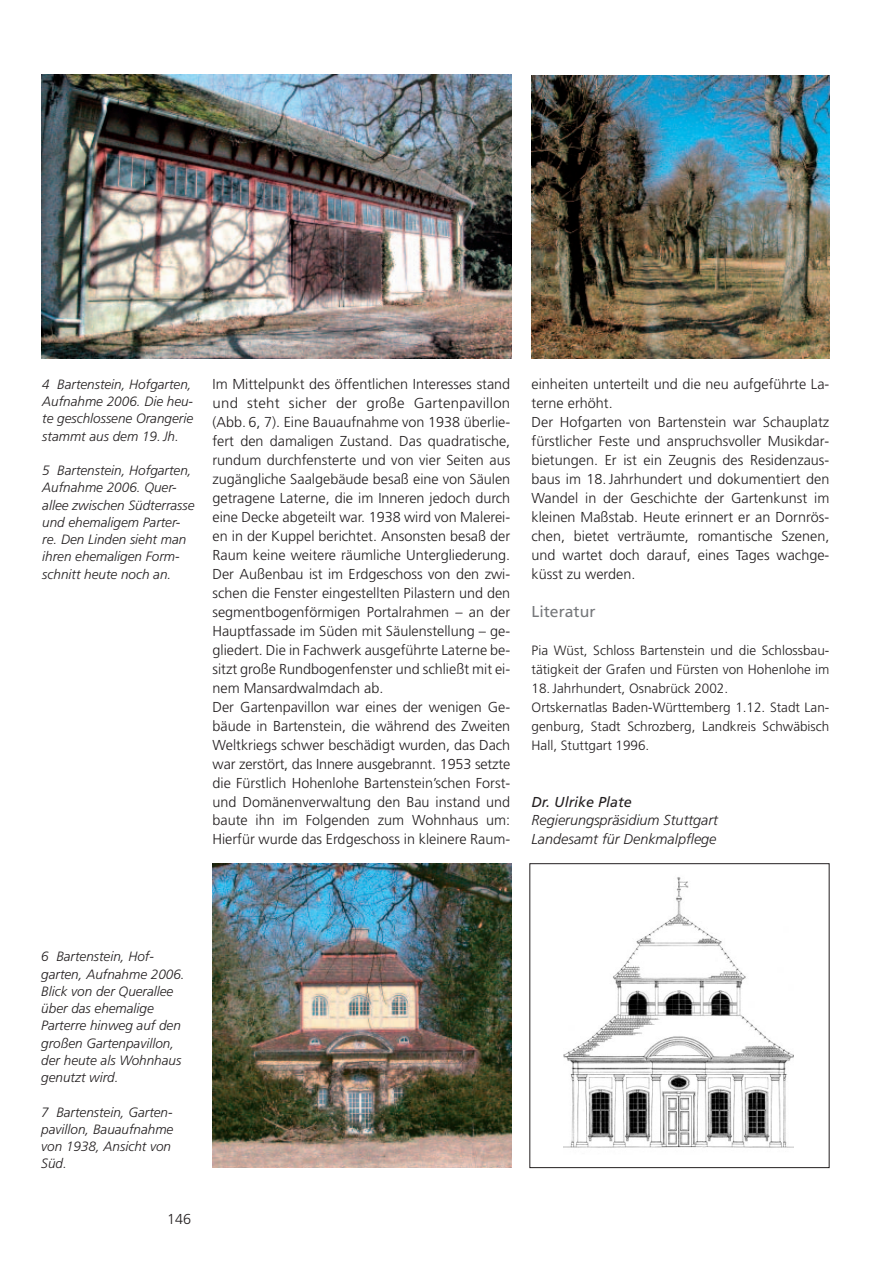
<style>
.page{position:relative;width:893px;height:1263px;background:#fff}
.page>*{position:absolute;margin:0;border:0;box-sizing:border-box;transform-origin:0 0}
.t1{font:15.75px "Frutiger";color:#76787b}
.t2{font:300 14.4px/19px "Frutiger";color:#231f20}
.t3{font:italic 300 14.4px/19px "Frutiger";color:#231f20}
.t4{font:italic 300 13.5px/17.2px "Frutiger";color:#231f20}
.t5{font:300 13.5px/19px "Frutiger";color:#231f20}
.s1{font-weight:400}
</style>
<div class="page">
<img style="left:212px;top:863px;width:299px;height:304px">
<img style="left:563px;top:877px;width:230px;height:271px">
<div style="left:529px;top:863px;width:300px;height:305px;border:1px solid #231f20"></div>
<img style="left:41px;top:74px;width:470px;height:284px">
<img style="left:531px;top:76px;width:298px;height:282px">
<p class="t4" style="left:42px;top:377px;width:152px;text-align:justify">4 Bartenstein, Hof gar ten, Auf nah me 2006. Die heu - te ge schlos se ne Oran ge rie stammt aus dem 19. Jh.</p>
<p class="t4" style="left:42px;top:463px;width:154px">5 Bartenstein, Hof gar ten,<br>Auf nah me 2006. Quer -<br>al lee zwi schen Süd ter ras se und ehe ma li gem Par ter&shy;re. Den Linden sieht man ihren ehe ma li gen Form - schnitt heu te noch an.</p>
<p class="t2" style="left:212px;top:375px;width:299px">Im Mit tel punkt des öf fent li chen In te res ses stand und steht si cher der gro ße Gar ten pa vil lon (Abb. 6, 7). Eine Bau auf nah me von 1938 über lie - fert den da ma li gen Zu stand. Das quad ra ti sche, rund um durch fens ter te und von vier Sei ten aus zu gäng li che Saal ge bäu de be saß eine von Säu len ge tra ge ne La ter ne, die im In ne ren je doch durch eine De cke ab ge teilt war. 1938 wird von Ma le rei - en in der Kup pel be rich tet. An sons ten be saß der Raum kei ne wei te re räum li che Unter glie de rung.<br>Der Au ßen bau ist im Erd ge schoss von den zwi - schen die Fens ter ein ge stell ten Pi las tern und den seg ment bo gen för mi gen Por tal rah men – an der Haupt fas sa de im Sü den mit Säu len stel lung – ge - glie dert. Die in Fach werk aus ge führ te La ter ne be - sitzt gro ße Rund bo gen fens ter und schließt mit ei - nem Mansardwalmdach ab.<br>Der Gar ten pa vil lon war ei nes der we ni gen Ge - bäu de in Bartenstein, die wäh rend des Zwei ten Welt kriegs schwer be schä digt wur den, das Dach war zer stört, das In ne re aus ge brannt. 1953 setz te die Fürst lich Ho hen lo he Bartenstein’schen Forst&shy;und Do mä nen ver wal tung den Bau in stand und bau te ihn im Fol gen den zum Wohn haus um:<br>Hier für wur de das Erd ge schoss in klei ne re Raum -</p>
<p class="t2" style="left:531px;top:375px;width:299px">ein hei ten unter teilt und die neu auf ge führ te La - ter ne er höht.<br>Der Hof gar ten von Bartenstein war Schau platz fürst li cher Fes te und an spruchs vol ler Mu sik dar - bie tun gen. Er ist ein Zeug nis des Re si denz aus - baus im 18. Jahr hun dert und do ku men tiert den Wan del in der Ge schich te der Gar ten kunst im klei nen Maß stab. Heu te er in nert er an Dorn rös - chen, bie tet ver träum te, ro man ti sche Sze nen, und war tet doch da rauf, ei nes Ta ges wachge - küsst zu wer den.</p>
<p class="t1" style="left:531px;top:605px;width:65px">Li te ra tur</p>
<p class="t5" style="left:531px;top:641px;width:299px">Pia Wüst, Schloss Bartenstein und die Schloss bau&shy;tä tig keit der Gra fen und Fürs ten von Ho hen lo he im</p>
<p class="t5" style="left:531px;top:679px;width:299px">18. Jahr hun dert, Os na brück 2002.<br>Orts kern at las Ba den-Würt tem berg 1.12. Stadt Lan&shy;gen burg, Stadt Schroz berg, Land kreis Schwäbisch Hall, Stutt gart 1996.</p>
<p class="t3" style="left:531px;top:793px;width:188px"><span class="s1">Dr. Ul ri ke Pla te<br></span>Re gie rungs prä si dium Stutt gart<br>Lan des amt für Denk mal pfle ge</p>
<p class="t4" style="left:41px;top:949px;width:145px">6 Bartenstein, Hof -<br>gar ten, Auf nah me 2006.<br>Blick von der Quer al lee über das ehe ma li ge<br>Par ter re hin weg auf den gro ßen Gar ten pa vil lon, der heu te als Wohn haus ge nutzt wird.</p>
<p class="t4" style="left:41px;top:1104px;width:134px">7 Bartenstein, Gar ten - pa vil lon, Bau auf nah me von 1938, An sicht von<br>Süd.</p>
<p class="t2" style="left:167px;top:1211px;width:26px">146</p>
</div>
